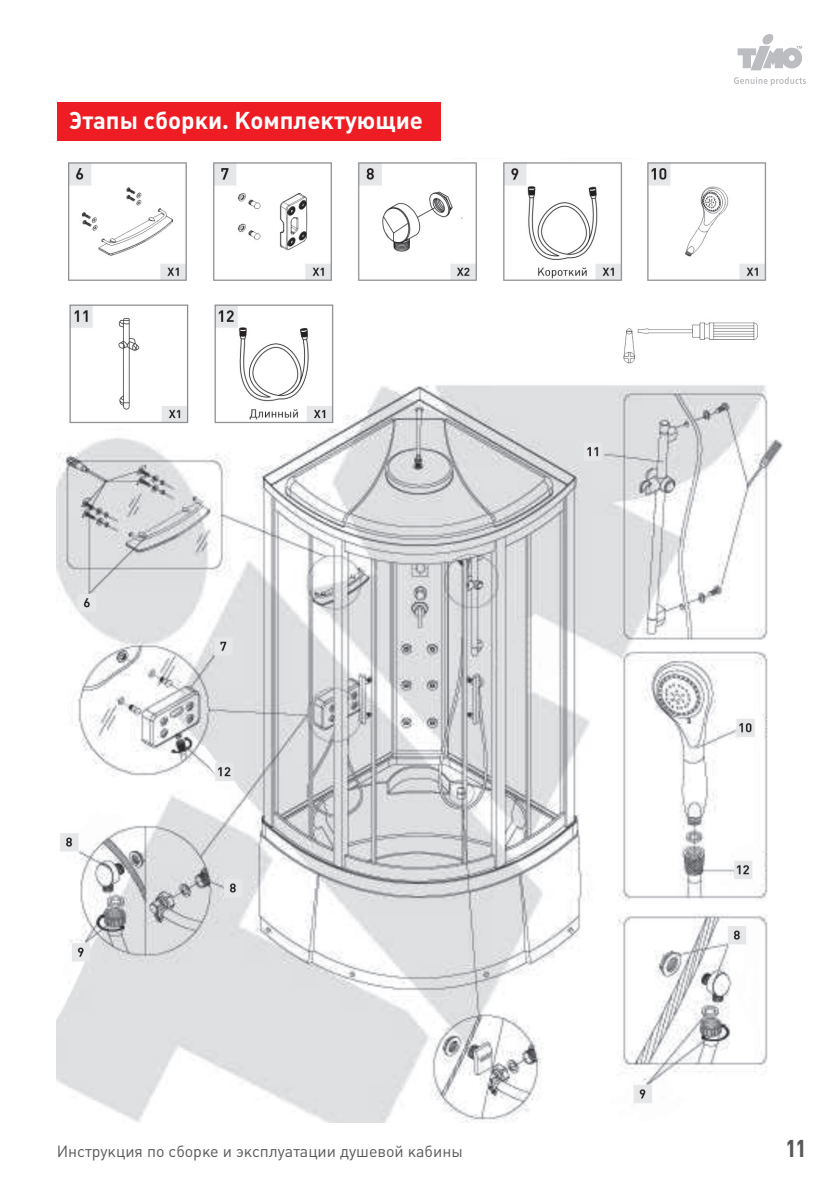
<style>
.page{position:relative;width:840px;height:1191px;background:#fff}
.page>*{position:absolute;margin:0;border:0;box-sizing:border-box;transform-origin:0 0}
.t1{font:700 24px "Plumb";color:#fff}
.t2{font:700 24px "Plumb Condensed";color:#57585a}
.t3{font:16px "Plumb";color:#57585a}
</style>
<div class="page">
<svg style="left:737px;top:34px;width:64px;height:36px"></svg>
<svg style="left:734px;top:77px;width:71px;height:8px"></svg>
<div style="left:57px;top:102px;width:383px;height:39px;background:#ee1d23"></div>
<img style="left:57px;top:162px;width:725px;height:960px">
<p class="t1" style="left:69px;top:107px;width:355px">Этапы сборки. Комплектующие</p>
<p class="t3" style="left:57px;top:1142px;width:407px">Инструкция по сборке и эксплуатации душевой кабины</p>
<h1 class="t2" style="left:785px;top:1135px;width:21px">11</h1>
</div>
